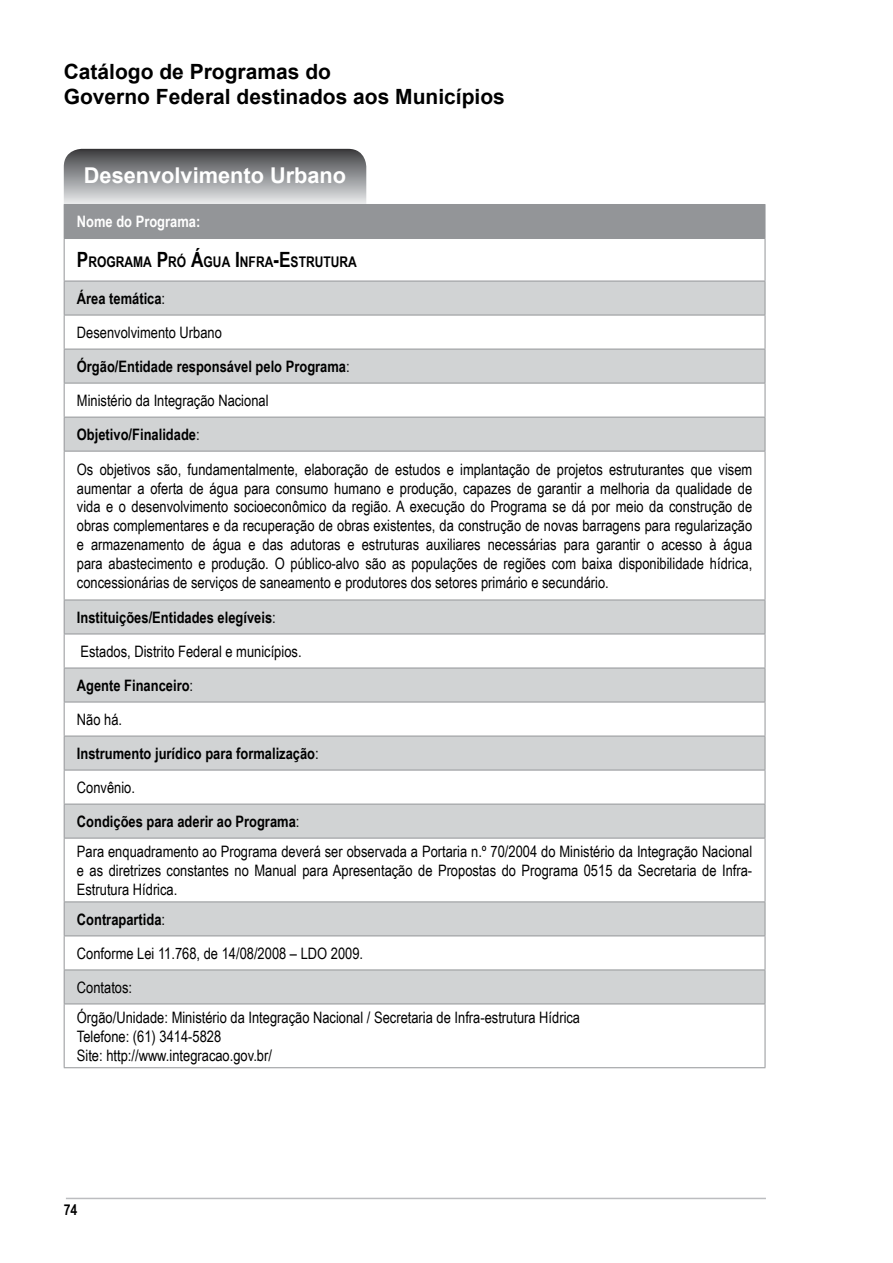
<style>
.page{position:relative;width:893px;height:1263px;background:#fff}
.page>*{position:absolute;margin:0;border:0;box-sizing:border-box;transform-origin:0 0}
.t1{font:700 21.75px "Arial";color:#fff}
.t2{font:700 21px/25.2px "Arial";color:#000}
.t3{font:15.75px/18.9px "Arial Narrow";color:#000;text-align:justify}
.t4{font:700 15.75px/34px "Arial Narrow";color:#000}
.t5{font:700 15.75px "Arial Narrow";color:#fff}
.t6{font:700 15px "Arial Narrow";color:#000}
.t7{font:700 14.7px "Arial Narrow";color:#000}
.s1{font-size:21px}
.s2{font-weight:400}
.s3{font-weight:700}
</style>
<div class="page">
<hr style="left:66px;top:1198px;width:700px;height:1px;background:#bcbdc0">
<svg style="left:64px;top:149px;width:302px;height:55px;background:#949597"></svg>
<div style="left:64px;top:204px;width:701px;height:34px;background:#939598"></div>
<svg style="left:65px;top:282px;width:700px;height:721px"></svg>
<hr style="left:765px;top:205px;width:1px;height:33px;background:#939598">
<hr style="left:64px;top:238px;width:701px;height:1px;background:#939598">
<hr style="left:64px;top:239px;width:1px;height:42px;background:#939598">
<hr style="left:765px;top:239px;width:1px;height:42px;background:#939598">
<hr style="left:64px;top:281px;width:701px;height:1px;background:#939598">
<hr style="left:64px;top:281px;width:1px;height:34px;background:#939598">
<hr style="left:765px;top:281px;width:1px;height:34px;background:#939598">
<hr style="left:64px;top:315px;width:701px;height:1px;background:#939598">
<hr style="left:64px;top:315px;width:1px;height:34px;background:#939598">
<hr style="left:765px;top:315px;width:1px;height:34px;background:#939598">
<hr style="left:64px;top:349px;width:701px;height:1px;background:#939598">
<hr style="left:64px;top:349px;width:1px;height:34px;background:#939598">
<hr style="left:765px;top:349px;width:1px;height:34px;background:#939598">
<hr style="left:64px;top:383px;width:701px;height:1px;background:#939598">
<hr style="left:64px;top:383px;width:1px;height:34px;background:#939598">
<hr style="left:765px;top:383px;width:1px;height:34px;background:#939598">
<hr style="left:64px;top:417px;width:701px;height:1px;background:#939598">
<hr style="left:64px;top:417px;width:1px;height:34px;background:#939598">
<hr style="left:765px;top:417px;width:1px;height:34px;background:#939598">
<hr style="left:64px;top:451px;width:701px;height:1px;background:#939598">
<hr style="left:64px;top:451px;width:1px;height:149px;background:#939598">
<hr style="left:765px;top:451px;width:1px;height:149px;background:#939598">
<hr style="left:64px;top:600px;width:701px;height:1px;background:#939598">
<hr style="left:64px;top:600px;width:1px;height:34px;background:#939598">
<hr style="left:765px;top:600px;width:1px;height:34px;background:#939598">
<hr style="left:64px;top:634px;width:701px;height:1px;background:#939598">
<hr style="left:64px;top:634px;width:1px;height:34px;background:#939598">
<hr style="left:765px;top:634px;width:1px;height:34px;background:#939598">
<hr style="left:64px;top:668px;width:701px;height:1px;background:#939598">
<hr style="left:64px;top:668px;width:1px;height:34px;background:#939598">
<hr style="left:765px;top:668px;width:1px;height:34px;background:#939598">
<hr style="left:64px;top:702px;width:701px;height:1px;background:#939598">
<hr style="left:64px;top:702px;width:1px;height:34px;background:#939598">
<hr style="left:765px;top:702px;width:1px;height:34px;background:#939598">
<hr style="left:64px;top:736px;width:701px;height:1px;background:#939598">
<hr style="left:64px;top:736px;width:1px;height:34px;background:#939598">
<hr style="left:765px;top:736px;width:1px;height:34px;background:#939598">
<hr style="left:64px;top:770px;width:701px;height:1px;background:#939598">
<hr style="left:64px;top:770px;width:1px;height:34px;background:#939598">
<hr style="left:765px;top:770px;width:1px;height:34px;background:#939598">
<hr style="left:64px;top:804px;width:701px;height:1px;background:#939598">
<hr style="left:64px;top:804px;width:1px;height:34px;background:#939598">
<hr style="left:765px;top:804px;width:1px;height:34px;background:#939598">
<hr style="left:64px;top:838px;width:701px;height:1px;background:#939598">
<hr style="left:64px;top:838px;width:1px;height:63px;background:#939598">
<hr style="left:765px;top:838px;width:1px;height:63px;background:#939598">
<hr style="left:64px;top:901px;width:701px;height:1px;background:#939598">
<hr style="left:64px;top:902px;width:1px;height:33px;background:#939598">
<hr style="left:765px;top:902px;width:1px;height:33px;background:#939598">
<hr style="left:64px;top:935px;width:701px;height:1px;background:#939598">
<hr style="left:64px;top:936px;width:1px;height:33px;background:#939598">
<hr style="left:765px;top:936px;width:1px;height:33px;background:#939598">
<hr style="left:64px;top:969px;width:701px;height:1px;background:#939598">
<hr style="left:64px;top:970px;width:1px;height:33px;background:#939598">
<hr style="left:765px;top:970px;width:1px;height:33px;background:#939598">
<hr style="left:64px;top:1003px;width:701px;height:1px;background:#939598">
<hr style="left:64px;top:1004px;width:1px;height:63px;background:#939598">
<hr style="left:765px;top:1004px;width:1px;height:63px;background:#939598">
<hr style="left:64px;top:1067px;width:701px;height:1px;background:#939598">
<h2 class="t2" style="left:64px;top:60px;width:443px">Catálogo de Programas do<br>Governo Federal destinados aos Municípios</h2>
<h1 class="t1" style="left:84px;top:161px;width:264px">Desenvolvimento Urbano</h1>
<p class="t5" style="left:77px;top:210px;width:125px">Nome do Programa:</p>
<p class="t7" style="left:77px;top:251px;width:281px"><span class="s1">P</span>ROGRAMA <span class="s1">P</span>RÓ <span class="s1">Á</span>GUA <span class="s1">I</span> NFRA<span class="s1">-E</span>STRUTURA</p>
<p class="t4" style="left:77px;top:280px;width:274px">Área temática<span class="s2">:<br>Desenvolvimento Urbano<br></span>Órgão/Entidade responsável pelo Programa<span class="s2">:<br>Ministério da Integração Nacional<br></span>Objetivo/Finalidade<span class="s2">:</span></p>
<p class="t3" style="left:77px;top:459px;width:677px">Os objetivos são, fundamentalmente, elaboração de estudos e implantação de projetos estruturantes que visem aumentar a oferta de água para consumo humano e produção, capazes de garantir a melhoria da qualidade de vida e o desenvolvimento socioeconômico da região. A execução do Programa se dá por meio da construção de obras complementares e da recuperação de obras existentes, da construção de novas barragens para regularização e armazenamento de água e das adutoras e estruturas auxiliares necessárias para garantir o acesso à água para abastecimento e produção. O público-alvo são as populações de regiões com baixa disponibilidade hídrica, concessionárias de serviços de saneamento e produtores dos setores primário e secundário.</p>
<p class="t4" style="left:77px;top:599px;width:243px">Instituições/Entidades elegíveis<span class="s2">:<br>Estados, Distrito Federal e municípios.<br></span>Agente Financeiro<span class="s2">:<br>Não há.<br></span>Instrumento jurídico para formalização<span class="s2">:<br>Convênio.<br></span>Condições para aderir ao Programa<span class="s2">:</span></p>
<p class="t3" style="left:77px;top:841px;width:677px">Para enquadramento ao Programa deverá ser observada a Portaria n.º 70/2004 do Ministério da Integração Nacional e as diretrizes constantes no Manual para Apresentação de Propostas do Programa 0515 da Secretaria de Infra-Estrutura Hídrica.</p>
<p class="t3" style="left:77px;top:901px;width:288px;line-height:34px;text-align:left"><span class="s3">Contrapartida</span>:<br>Conforme Lei 11.768, de 14/08/2008 – LDO 2009.<br>Contatos:</p>
<p class="t3" style="left:77px;top:1007px;width:505px;text-align:left">Órgão/Unidade: Ministério da Integração Nacional / Secretaria de Infra-estrutura Hídrica<br>Telefone: (61) 3414-5828<br>Site: http://www.integracao.gov.br/</p>
<p class="t6" style="left:64px;top:1198px;width:15px">74</p>
</div>
